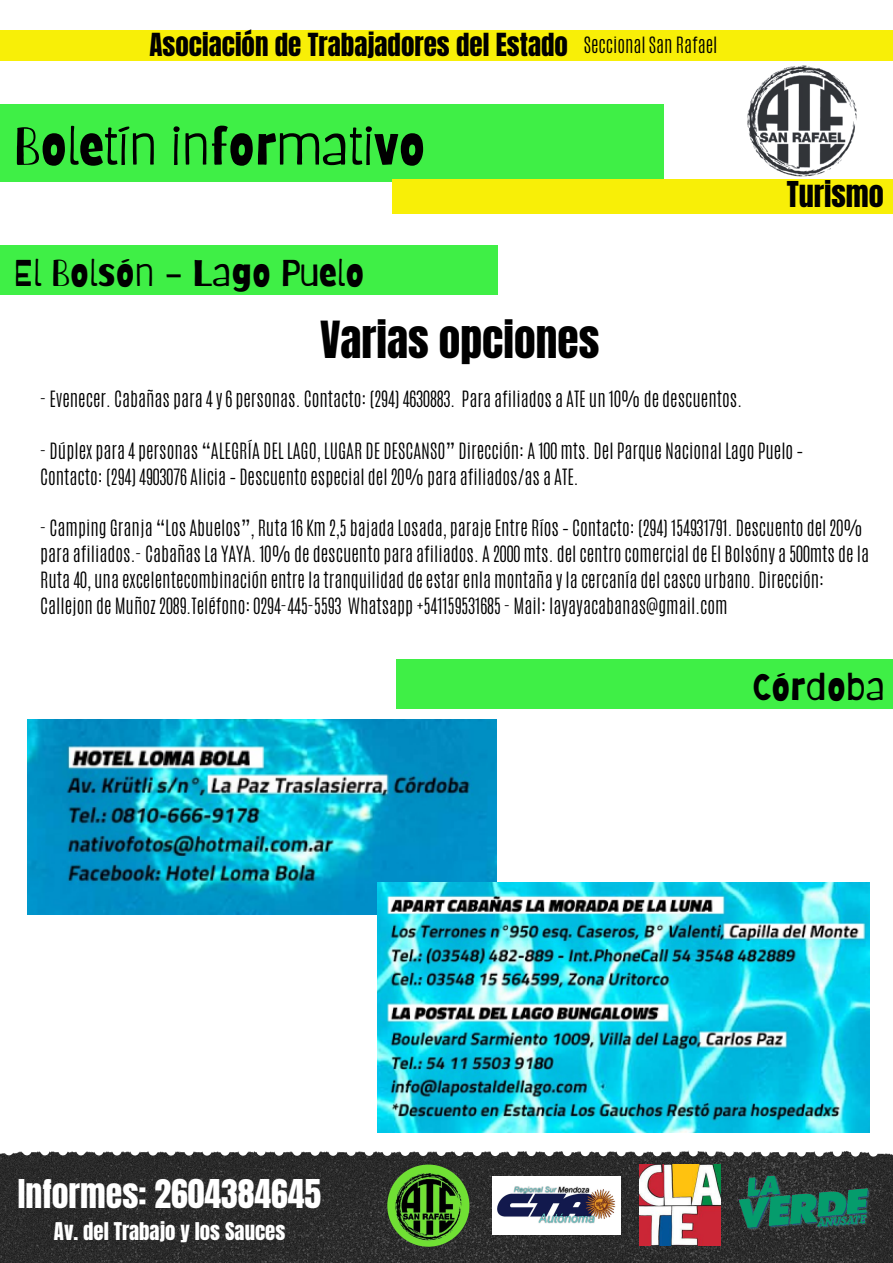
<style>
.page{position:relative;width:893px;height:1263px;background:#fff}
.page>*{position:absolute;margin:0;border:0;box-sizing:border-box;transform-origin:0 0}
.t1{font:52.43px "Barriecito";color:#000}
.t2{font:43.5px "Anton";color:#000}
.t3{font:37.12px "Barriecito";color:#000}
.t4{font:33.75px "Anton";color:#fff}
.t5{font:30.3px "Anton";color:#000}
.t6{font:27px "Anton";color:#000}
.t7{font:20.77px "Anton";color:#fff}
.t8{font:300 18.75px/25.9px "Antonio";color:#000}
</style>
<div class="page">
<div style="left:0;top:104px;width:664px;height:77px;background:#3fef46"></div>
<img style="left:0;top:1153px;width:893px;height:110px">
<svg style="left:4px;top:1150px;width:874px;height:6px"></svg>
<img style="left:639px;top:1164px;width:81px;height:81px">
<img style="left:387px;top:1164px;width:82px;height:83px;border-radius:50%">
<img style="left:493px;top:1177px;width:127px;height:57px">
<img style="left:738px;top:1174px;width:133px;height:57px">
<div style="left:392px;top:179px;width:501px;height:35px;background:#f8ef07"></div>
<div style="left:0;top:30px;width:893px;height:30px;background:#f8ef07"></div>
<img style="left:747px;top:65px;width:110px;height:112px">
<div style="left:0;top:246px;width:497px;height:49px;background:#3fef46"></div>
<div style="left:397px;top:659px;width:496px;height:49px;background:#3fef46"></div>
<img style="left:27px;top:720px;width:470px;height:194px">
<img style="left:377px;top:883px;width:492px;height:249px">
<p class="t6" style="left:149px;top:25px;width:420px">Asociación de Trabajadores del Estado</p>
<p class="t8" style="left:584px;top:32px;width:135px">Seccional San Rafael</p>
<p class="t1" style="left:14px;top:114px;width:413px">Boletín informativo</p>
<p class="t3" style="left:14px;top:251px;width:352px">El Bolsón - Lago Puelo</p>
<p class="t2" style="left:320px;top:309px;width:281px">Varias opciones</p>
<p class="t5" style="left:786px;top:173px;width:99px">Turismo</p>
<p class="t8" style="left:40px;top:386px;width:703px">- Evenecer. Cabañas para 4 y 6 personas. Contacto: (294) 4630883. Para afiliados a ATE un 10% de descuentos.</p>
<p class="t8" style="left:40px;top:438px;width:764px">- Dúplex para 4 personas “ALEGRÍA DEL LAGO, LUGAR DE DESCANSO” Dirección: A 100 mts. Del Parque Nacional Lago Puelo –<br>Contacto: (294) 4903076 Alicia – Descuento especial del 20% para afiliados/as a ATE.</p>
<p class="t8" style="left:40px;top:515px;width:830px">- Camping Granja “Los Abuelos”, Ruta 16 Km 2,5 bajada Losada, paraje Entre Ríos – Contacto: (294) 154931791. Descuento del 20% para afiliados.- Cabañas La YAYA. 10% de descuento para afiliados. A 2000 mts. del centro comercial de El Bolsóny a 500mts de la Ruta 40, una excelentecombinación entre la tranquilidad de estar enla montaña y la cercanía del casco urbano. Dirección:<br>Callejon de Muñoz 2089.Teléfono: 0294-445-5593 Whatsapp +541159531685 - Mail: layayacabanas@gmail.com</p>
<p class="t4" style="left:18px;top:1169px;width:305px">Informes: 2604384645</p>
<p class="t7" style="left:54px;top:1217px;width:233px">Av. del Trabajo y los Sauces</p>
<p class="t3" style="left:752px;top:664px;width:134px">Córdoba</p>
</div>
